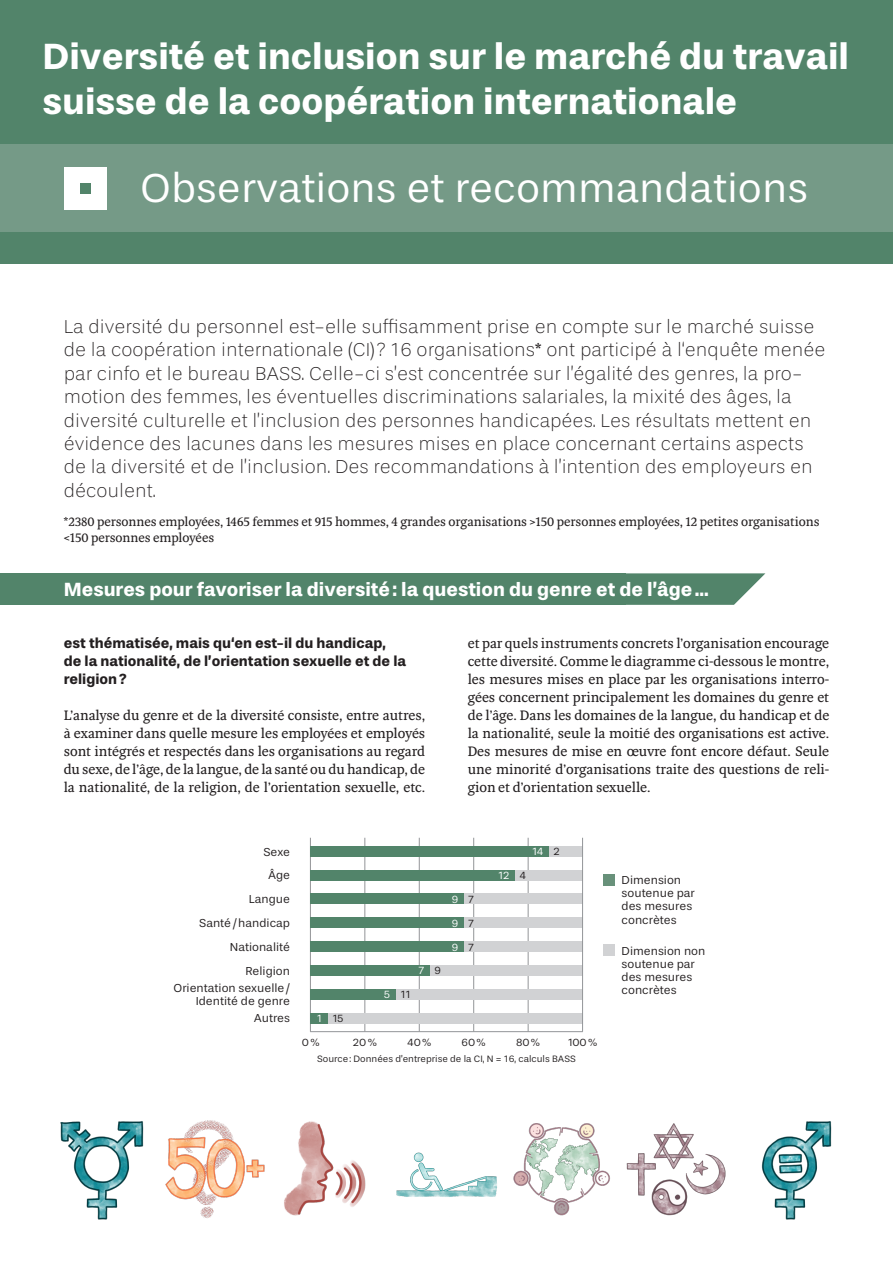
<style>
.page{position:relative;width:893px;height:1263px;background:#fff}
.page>*{position:absolute;margin:0;border:0;box-sizing:border-box;transform-origin:0 0}
.t1{font:42px "Stevie Sans";color:#fff}
.t2{font:700 37.2px/44.7px "Stevie Sans";color:#fff}
.t3{font:100 19.5px/23.4px "Stevie Sans";color:#231f20}
.t4{font:700 19.5px "Stevie Sans";color:#fff}
.t5{font:14.7px/18px "Aleksei";color:#231f20;text-align:justify}
.t6{font:700 14.7px/18px "Stevie Sans";color:#231f20}
.t7{font:13.5px/16.2px "Aleksei";color:#231f20}
.t8{font:12px/13.2px "Stevie Sans";color:#231f20}
.t9{font:10.8px "Stevie Sans";color:#231f20}
.t10{font:10.8px "Stevie Sans";color:#fff}
.t11{font:9.6px "Stevie Sans";color:#231f20}
.s1{font-family:"Aleksei";font-weight:400}
</style>
<div class="page">
<div style="left:0;top:0;width:893px;height:264px;background:#52846a"></div>
<div style="left:0;top:145px;width:893px;height:87px;background:#759a87"></div>
<div style="left:64px;top:167px;width:42px;height:43px;background:#fff"></div>
<hr style="left:528px;top:838px;width:1px;height:194px;background:#939598">
<hr style="left:419px;top:838px;width:1px;height:194px;background:#939598">
<hr style="left:365px;top:838px;width:1px;height:194px;background:#939598">
<hr style="left:473px;top:838px;width:1px;height:194px;background:#939598">
<div style="left:310px;top:846px;width:273px;height:10px;background:#d1d2d4"></div>
<div style="left:310px;top:870px;width:273px;height:10px;background:#d1d2d4"></div>
<div style="left:310px;top:894px;width:273px;height:10px;background:#d1d2d4"></div>
<div style="left:310px;top:918px;width:273px;height:10px;background:#d1d2d4"></div>
<div style="left:310px;top:941px;width:273px;height:11px;background:#d1d2d4"></div>
<div style="left:310px;top:965px;width:273px;height:10px;background:#d1d2d4"></div>
<div style="left:310px;top:989px;width:273px;height:10px;background:#d1d2d4"></div>
<div style="left:310px;top:1013px;width:273px;height:10px;background:#d1d2d4"></div>
<div style="left:603px;top:944px;width:11px;height:12px;background:#d1d2d4"></div>
<div style="left:603px;top:874px;width:11px;height:11px;background:#68917a"></div>
<hr style="left:582px;top:838px;width:1px;height:194px;background:#939598">
<hr style="left:310px;top:1031px;width:273px;height:1px;background:#939598">
<hr style="left:310px;top:838px;width:1px;height:194px;background:#939598">
<div style="left:310px;top:870px;width:204px;height:10px;background:#52846a"></div>
<div style="left:310px;top:894px;width:153px;height:10px;background:#52846a"></div>
<div style="left:310px;top:918px;width:153px;height:10px;background:#52846a"></div>
<div style="left:310px;top:941px;width:153px;height:11px;background:#52846a"></div>
<div style="left:310px;top:965px;width:119px;height:10px;background:#52846a"></div>
<div style="left:310px;top:989px;width:85px;height:10px;background:#52846a"></div>
<div style="left:310px;top:1013px;width:17px;height:10px;background:#52846a"></div>
<div style="left:310px;top:846px;width:239px;height:10px;background:#52846a"></div>
<img style="left:60px;top:1121px;width:84px;height:99px">
<img style="left:166px;top:1120px;width:99px;height:98px">
<img style="left:284px;top:1121px;width:82px;height:95px">
<img style="left:396px;top:1152px;width:101px;height:45px">
<img style="left:513px;top:1123px;width:97px;height:93px">
<svg style="left:625px;top:573px;width:140px;height:32px;background:#67937c"></svg>
<div style="left:0;top:573px;width:625px;height:32px;background:#52846a"></div>
<div style="left:80px;top:183px;width:10px;height:11px;background:#52846a"></div>
<img style="left:626px;top:1123px;width:100px;height:93px">
<img style="left:761px;top:1121px;width:71px;height:99px">
<h2 class="t2" style="left:43px;top:35px;width:808px">Diversité et inclusion sur le marché du travail suisse de la coopération internationale</h2>
<h1 class="t1" style="left:140px;top:167px;width:669px">Observations et recommandations</h1>
<p class="t3" style="left:64px;top:315px;width:763px">La diversité du personnel est-elle suffisamment prise en compte sur le marché suisse de la coopération internationale (CI) ? 16 organisations<span class="s1">*</span> ont participé à l‘enquête menée par cinfo et le bureau BASS. Celle-ci s’est concentrée sur l’égalité des genres, la pro&shy;motion des femmes, les éventuelles discriminations salariales, la mixité des âges, la diversité culturelle et l’inclusion des personnes handicapées. Les résultats mettent en évidence des lacunes dans les mesures mises en place concernant certains aspects de la diversité et de l’inclusion. Des recommandations à l’intention des employeurs en découlent.</p>
<p class="t7" style="left:64px;top:513px;width:757px">*2380 personnes employées, 1465 femmes et 915 hommes, 4 grandes organisations &gt;150 personnes employées, 12 petites organisations &lt;150 personnes employées</p>
<h3 class="t4" style="left:64px;top:579px;width:646px">Mesures pour favoriser la diversité: la question du genre et de l’âge...</h3>
<p class="t6" style="left:64px;top:634px;width:344px">est thématisée, mais qu‘en est-il du handicap, de la nationalité, de l’orientation sexuelle et de la religion?</p>
<p class="t5" style="left:64px;top:706px;width:363px">L’analyse du genre et de la diversité consiste, entre autres, à examiner dans quelle mesure les employées et employés sont intégrés et respectés dans les organisations au regard du sexe, de l’âge, de la langue, de la santé ou du handicap, de la nationalité, de la religion, de l’orientation sexuelle, etc.</p>
<p class="t5" style="left:468px;top:634px;width:363px">et par quels instruments concrets l’organisation encourage cette diversité. Comme le diagramme ci-dessous le montre, les mesures mises en place par les organisations interro&shy;gées concernent principalement les domaines du genre et de l’âge. Dans les domaines de la langue, du handicap et de la nationalité, seule la moitié des organisations est active.<br>Des mesures de mise en œuvre font encore défaut. Seule une minorité d’organisations traite des questions de reli&shy;gion et d’orientation sexuelle.</p>
<p class="t8" style="left:264px;top:845px;width:28px">Sexe</p>
<p class="t8" style="left:199px;top:864px;width:92px;line-height:23.9px;text-align:right">Âge<br>Langue<br>Santé/handicap<br>Nationalité<br>Religion</p>
<p class="t8" style="left:173px;top:982px;width:118px;text-align:right">Orientation sexuelle/<br>Identité de genre</p>
<p class="t8" style="left:254px;top:1012px;width:38px">Autres</p>
<p class="t10" style="left:384px;top:989px;width:8px">5</p>
<p class="t9" style="left:401px;top:989px;width:12px">11</p>
<p class="t10" style="left:419px;top:965px;width:7px">7</p>
<p class="t9" style="left:435px;top:965px;width:8px">9</p>
<p class="t10" style="left:452px;top:894px;width:8px">9</p>
<p class="t10" style="left:452px;top:917px;width:8px">9</p>
<p class="t10" style="left:452px;top:941px;width:8px">9</p>
<p class="t9" style="left:469px;top:894px;width:7px">7</p>
<p class="t9" style="left:469px;top:917px;width:7px">7</p>
<p class="t9" style="left:469px;top:941px;width:7px">7</p>
<p class="t10" style="left:498px;top:870px;width:13px">12</p>
<p class="t10" style="left:532px;top:846px;width:13px">14</p>
<p class="t9" style="left:520px;top:870px;width:8px">4</p>
<p class="t9" style="left:554px;top:846px;width:8px">2</p>
<p class="t10" style="left:317px;top:1013px;width:7px">1</p>
<p class="t9" style="left:332px;top:1013px;width:13px">15</p>
<p class="t11" style="left:317px;top:1054px;width:260px">Source: Données d’entreprise de la CI, N = 16, calculs BASS</p>
<p class="t9" style="left:302px;top:1037px;width:19px">0%</p>
<p class="t9" style="left:353px;top:1037px;width:26px">20%</p>
<p class="t9" style="left:407px;top:1037px;width:26px">40%</p>
<p class="t9" style="left:462px;top:1037px;width:26px">60%</p>
<p class="t9" style="left:516px;top:1037px;width:26px">80%</p>
<p class="t9" style="left:568px;top:1037px;width:31px">100%</p>
<p class="t8" style="left:622px;top:874px;width:75px">Dimension soutenue par des mesures concrètes</p>
<p class="t8" style="left:622px;top:944px;width:85px">Dimension non soutenue par des mesures concrètes</p>
</div>
